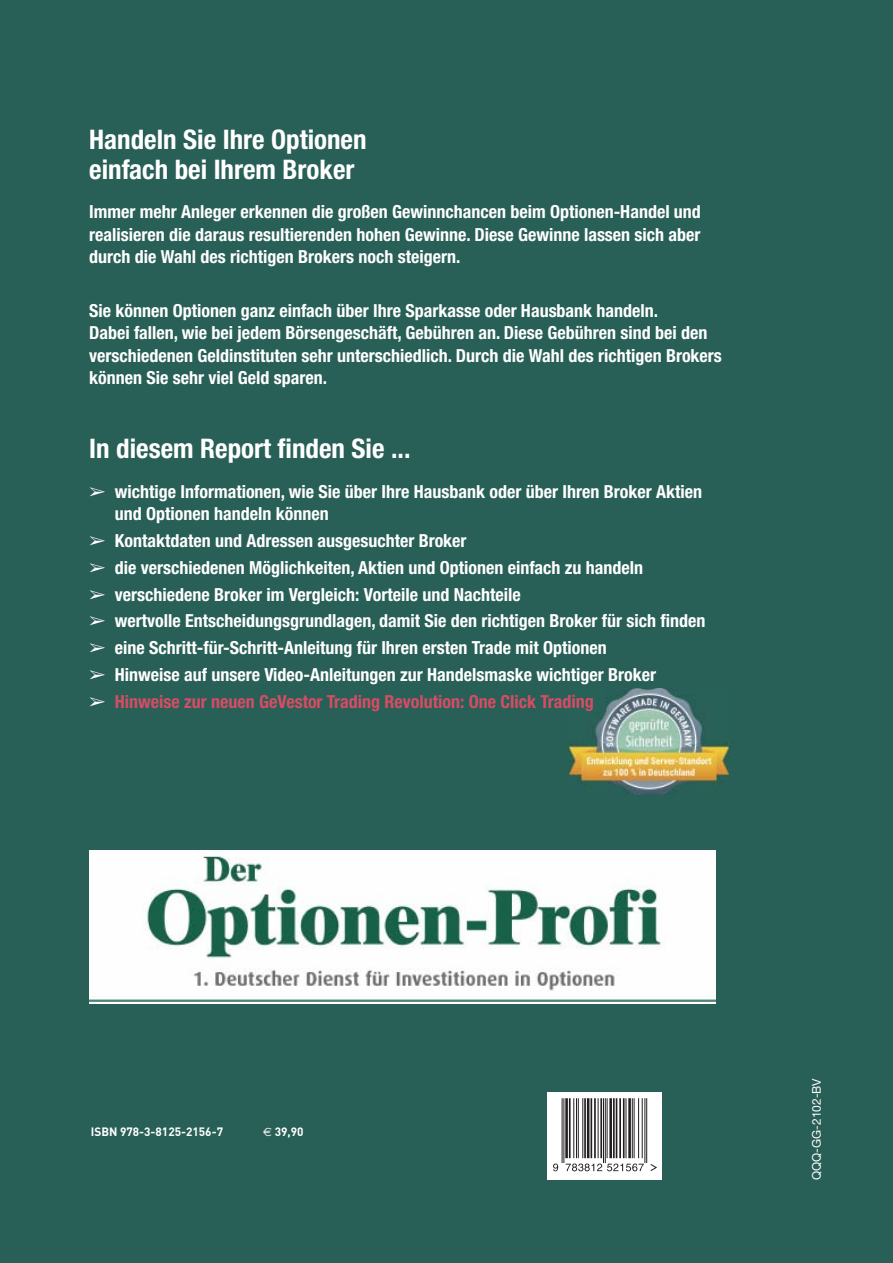
<style>
.page{position:relative;width:893px;height:1263px;background:#285f56}
.page>*{position:absolute;margin:0;border:0;box-sizing:border-box;transform-origin:0 0}
.t1{font:700 condensed 27px/29.7px "Helvetica Neue";color:#fff}
.t2{font:700 condensed 18px/22.5px "Helvetica Neue";color:#fff}
.t3{font:700 condensed 18px "Helvetica Neue";color:#d54d65}
.t4{font:700 12px "DIN";color:#fff}
.t5{font:12px "Helvetica Neue LT";color:#fff}
.s1{font-family:"Euro Sans";font-weight:400}
</style>
<div class="page">
<img style="left:89px;top:851px;width:626px;height:152px">
<svg style="left:547px;top:1092px;width:115px;height:88px;background:#f1f1f1"></svg>
<hr style="left:563px;top:1098px;width:1px;height:65px;background:#231f20">
<hr style="left:562px;top:1098px;width:1px;height:65px;background:#231f20">
<hr style="left:565px;top:1098px;width:3px;height:60px;background:#231f20">
<hr style="left:569px;top:1098px;width:2px;height:60px;background:#231f20">
<hr style="left:582px;top:1098px;width:1px;height:60px;background:#231f20">
<hr style="left:578px;top:1098px;width:1px;height:60px;background:#231f20">
<hr style="left:576px;top:1098px;width:1px;height:60px;background:#231f20">
<hr style="left:573px;top:1098px;width:1px;height:60px;background:#231f20">
<hr style="left:584px;top:1098px;width:2px;height:60px;background:#231f20">
<hr style="left:587px;top:1098px;width:2px;height:60px;background:#231f20">
<hr style="left:594px;top:1098px;width:2px;height:60px;background:#231f20">
<hr style="left:590px;top:1098px;width:2px;height:60px;background:#231f20">
<hr style="left:598px;top:1098px;width:1px;height:60px;background:#231f20">
<hr style="left:600px;top:1098px;width:2px;height:60px;background:#231f20">
<hr style="left:607px;top:1098px;width:1px;height:60px;background:#231f20">
<hr style="left:605px;top:1098px;width:1px;height:65px;background:#231f20">
<hr style="left:603px;top:1098px;width:1px;height:65px;background:#231f20">
<hr style="left:609px;top:1098px;width:3px;height:60px;background:#231f20">
<hr style="left:623px;top:1098px;width:2px;height:60px;background:#231f20">
<hr style="left:619px;top:1098px;width:2px;height:60px;background:#231f20">
<hr style="left:616px;top:1098px;width:1px;height:60px;background:#231f20">
<hr style="left:613px;top:1098px;width:2px;height:60px;background:#231f20">
<hr style="left:626px;top:1098px;width:1px;height:60px;background:#231f20">
<hr style="left:628px;top:1098px;width:3px;height:60px;background:#231f20">
<hr style="left:646px;top:1098px;width:1px;height:65px;background:#231f20">
<hr style="left:644px;top:1098px;width:1px;height:65px;background:#231f20">
<hr style="left:642px;top:1098px;width:1px;height:60px;background:#231f20">
<hr style="left:638px;top:1098px;width:1px;height:60px;background:#231f20">
<hr style="left:634px;top:1098px;width:1px;height:60px;background:#231f20">
<hr style="left:632px;top:1098px;width:1px;height:60px;background:#231f20">
<svg style="left:553px;top:1163px;width:5px;height:8px"></svg>
<svg style="left:566px;top:1163px;width:78px;height:8px"></svg>
<svg style="left:650px;top:1163px;width:7px;height:8px"></svg>
<img style="left:570px;top:689px;width:158px;height:105px">
<h1 class="t1" style="left:89px;top:127px;width:279px">Handeln Sie Ihre Optionen einfach bei Ihrem Broker</h1>
<p class="t2" style="left:89px;top:202px;width:613px;text-align:justify">Immer mehr Anleger erkennen die großen Gewinnchancen beim Optionen-Handel und realisieren die daraus resultierenden hohen Gewinne. Diese Gewinne lassen sich aber durch die Wahl des richtigen Brokers noch steigern.</p>
<p class="t2" style="left:89px;top:301px;width:634px">Sie können Optionen ganz einfach über Ihre Sparkasse oder Hausbank handeln.<br>Dabei fallen, wie bei jedem Börsengeschäft, Gebühren an. Diese Gebühren sind bei den verschiedenen Geldinstituten sehr unterschiedlich. Durch die Wahl des richtigen Brokers können Sie sehr viel Geld sparen.</p>
<h1 class="t1" style="left:89px;top:436px;width:323px">In diesem Report finden Sie ...</h1>
<p class="t2" style="left:115px;top:482px;width:589px">wichtige Informationen, wie Sie über Ihre Hausbank oder über Ihren Broker Aktien und Optionen handeln können</p>
<p class="t2" style="left:115px;top:529px;width:592px;line-height:26.7px">Kontaktdaten und Adressen ausgesuchter Broker<br>die verschiedenen Möglichkeiten, Aktien und Optionen einfach zu handeln verschiedene Broker im Vergleich: Vorteile und Nachteile<br>wertvolle Entscheidungsgrundlagen, damit Sie den richtigen Broker für sich finden eine Schritt-für-Schritt-Anleitung für Ihren ersten Trade mit Optionen<br>Hinweise auf unsere Video-Anleitungen zur Handelsmaske wichtiger Broker</p>
<p class="t3" style="left:115px;top:695px;width:480px">Hinweise zur neuen GeVestor Trading Revolution: One Click Trading</p>
<p class="t4" style="left:91px;top:1127px;width:134px">ISBN 978-3-8125-2156-7</p>
<p class="t4" style="left:263px;top:1127px;width:42px"><span class="s1">€</span> 39,90</p>
<p class="t5" style="left:812px;top:1180px;width:103px;rotate:-90deg">QQQ-GG-2102-BV</p>
</div>
